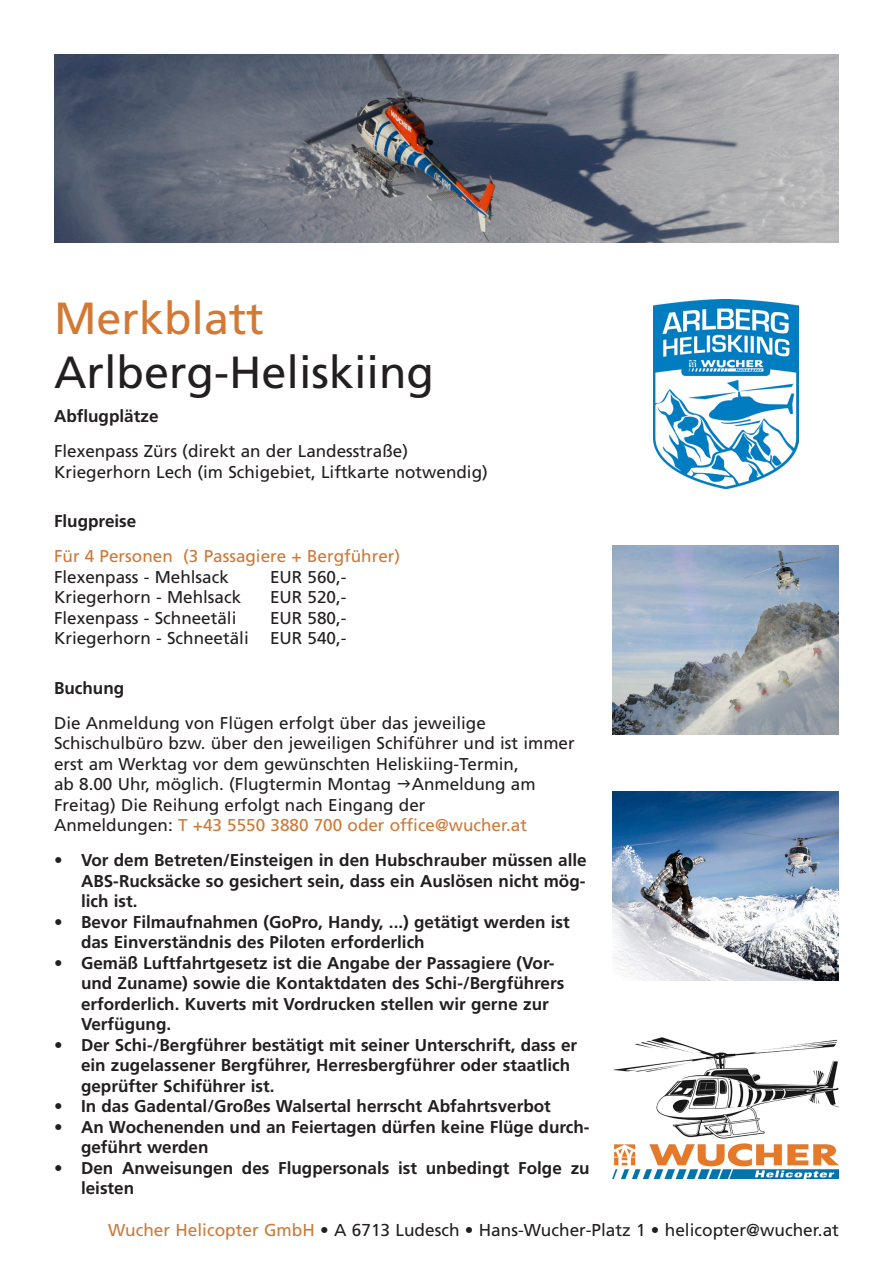
<style>
.page{position:relative;width:893px;height:1263px;background:#fff}
.page>*{position:absolute;margin:0;border:0;box-sizing:border-box;transform-origin:0 0}
.t1{font:45px "Frutiger";color:#231f20}
.t2{font:45px "Frutiger";color:#d27935}
.t3{font:17.25px "Frutiger";color:#231f20}
.t4{font:700 17.1px/20.5px "Frutiger";color:#231f20}
.t5{font:17.1px/20.5px "Frutiger";color:#231f20}
.t6{font:17.1px "Frutiger";color:#ce7936}
.s1{color:#ce7936}
</style>
<div class="page">
<img style="left:54px;top:54px;width:785px;height:189px">
<img style="left:653px;top:300px;width:145px;height:188px">
<img style="left:612px;top:546px;width:227px;height:188px">
<img style="left:612px;top:791px;width:227px;height:189px">
<img style="left:612px;top:1037px;width:227px;height:142px">
<p class="t2" style="left:54px;top:291px;width:212px">Merkblatt</p>
<p class="t1" style="left:54px;top:345px;width:382px">Arlberg-Heliskiing</p>
<p class="t4" style="left:54px;top:406px;width:106px">Abflugplätze</p>
<p class="t5" style="left:54px;top:441px;width:356px">Flexenpass Zürs (direkt an der Landesstraße)</p>
<p class="t5" style="left:54px;top:462px;width:435px">Kriegerhorn Lech (im Schigebiet, Liftkarte notwendig)</p>
<p class="t4" style="left:54px;top:511px;width:84px">Flugpreise</p>
<p class="t6" style="left:54px;top:546px;width:348px">Für 4 Personen (3 Passagiere + Bergführer)</p>
<p class="t5" style="left:54px;top:567px;width:176px">Flexenpass - Mehlsack</p>
<p class="t5" style="left:270px;top:567px;width:78px">EUR 560,-</p>
<p class="t5" style="left:54px;top:587px;width:189px">Kriegerhorn - Mehlsack</p>
<p class="t5" style="left:270px;top:587px;width:78px">EUR 520,-</p>
<p class="t5" style="left:54px;top:608px;width:184px">Flexenpass - Schneetäli</p>
<p class="t5" style="left:270px;top:608px;width:78px">EUR 580,-</p>
<p class="t5" style="left:54px;top:628px;width:294px">Kriegerhorn - Schneetäli EUR 540,-</p>
<p class="t4" style="left:54px;top:677px;width:72px">Buchung</p>
<p class="t5" style="left:54px;top:712px;width:522px">Die Anmeldung von Flügen erfolgt über das jeweilige<br>Schischulbüro bzw. über den jeweiligen Schiführer und ist immer erst am Werktag vor dem gewünschten Heliskiing-Termin,</p>
<p class="t5" style="left:54px;top:774px;width:483px">ab 8.00 Uhr, möglich. (Flugtermin Montag Anmeldung am<br>Freitag) Die Reihung erfolgt nach Eingang der<br>Anmeldungen: <span class="s1">T +43 5550 3880 700 oder office@wucher.at</span></p>
<p class="t4" style="left:81px;top:850px;width:507px;text-align:justify;text-indent:-27px">• Vor dem Betreten/Einsteigen in den Hubschrauber müssen alle ABS-Rucksäcke so gesichert sein, dass ein Auslösen nicht mög&shy;lich ist.</p>
<p class="t4" style="left:81px;top:911px;width:490px;text-indent:-27px">• Bevor Filmaufnahmen (GoPro, Handy, ...) getätigt werden ist das Einverständnis des Piloten erforderlich</p>
<p class="t4" style="left:81px;top:952px;width:485px;text-indent:-27px">• Gemäß Luftfahrtgesetz ist die Angabe der Passagiere (Vor&shy;und Zuname) sowie die Kontaktdaten des Schi-/Bergführers erforderlich. Kuverts mit Vordrucken stellen wir gerne zur Verfügung.</p>
<p class="t4" style="left:81px;top:1035px;width:498px;text-indent:-27px">• Der Schi-/Bergführer bestätigt mit seiner Unterschrift, dass er ein zugelassener Bergführer, Herresbergführer oder staatlich geprüfter Schiführer ist.</p>
<p class="t4" style="left:54px;top:1096px;width:498px">• In das Gadental/Großes Walsertal herrscht Abfahrtsverbot</p>
<p class="t4" style="left:81px;top:1117px;width:510px;text-indent:-27px">• An Wochenenden und an Feiertagen dürfen keine Flüge durch&shy;geführt werden</p>
<p class="t4" style="left:81px;top:1158px;width:510px;text-indent:-27px">• Den Anweisungen des Flugpersonals ist unbedingt Folge zu leisten</p>
<p class="t3" style="left:108px;top:1220px;width:732px"><span class="s1">Wucher Helicopter GmbH</span> • A 6713 Ludesch • Hans-Wucher-Platz 1 • helicopter@wucher.at</p>
</div>
